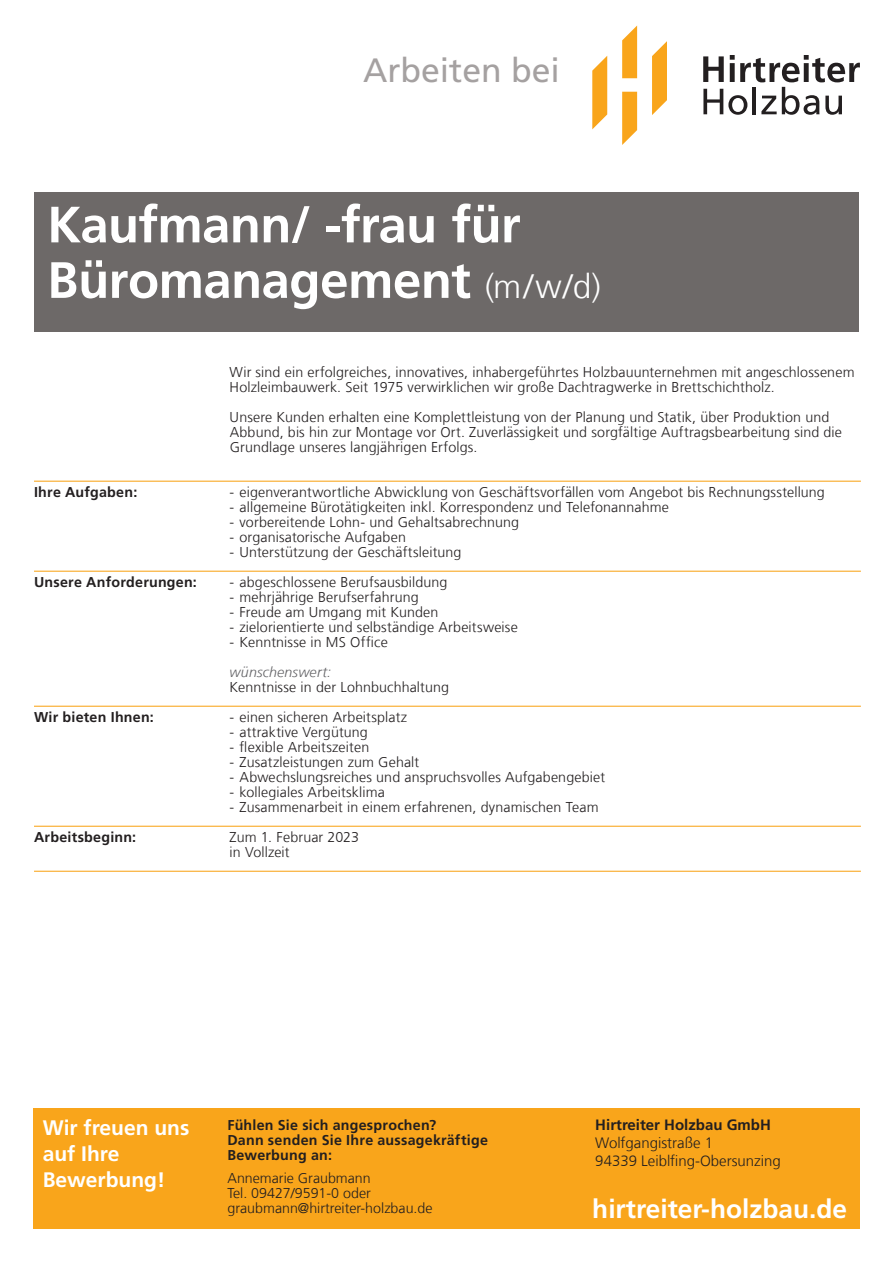
<style>
.page{position:relative;width:893px;height:1263px;background:#fff}
.page>*{position:absolute;margin:0;border:0;box-sizing:border-box;transform-origin:0 0}
.t1{font:700 51px/55.5px "Frutiger LT Com";letter-spacing:-.015em;color:#fff}
.t2{font:33.75px "Frutiger LT Com";color:#a5a1a1}
.t3{font:700 26.25px "Frutiger LT Com";color:#fff}
.t4{font:700 21px/26.2px "Frutiger LT Com";color:#fff}
.t5{font:300 15px/18px "Frutiger LT Com";color:#231f20}
.t6{font:700 15px "Frutiger LT Com";color:#231f20}
.t7{font:300 14.25px/15px "Frutiger LT Com";letter-spacing:.01em;color:#231f20}
.t8{font:700 14.25px/15px "Frutiger LT Com";letter-spacing:.015em;color:#231f20}
.t9{font:italic 300 14.25px "Frutiger LT Com";letter-spacing:.01em;color:#636366}
.s1{font-weight:300;font-size:33.75px}
</style>
<div class="page">
<div style="left:33px;top:1109px;width:827px;height:120px;background:#f9a51b"></div>
<svg style="left:592px;top:56px;width:15px;height:73px"></svg>
<svg style="left:622px;top:92px;width:15px;height:53px"></svg>
<svg style="left:622px;top:26px;width:15px;height:52px"></svg>
<svg style="left:652px;top:41px;width:15px;height:74px"></svg>
<svg style="left:703px;top:55px;width:157px;height:60px"></svg>
<div style="left:34px;top:192px;width:825px;height:140px;background:#6d6968"></div>
<hr style="left:34px;top:481px;width:827px;height:1px;background:#f9a51b">
<hr style="left:34px;top:571px;width:827px;height:1px;background:#f9a51b">
<hr style="left:34px;top:706px;width:827px;height:1px;background:#f9a51b">
<hr style="left:34px;top:826px;width:827px;height:1px;background:#f9a51b">
<hr style="left:34px;top:871px;width:827px;height:1px;background:#f9a51b">
<h2 class="t2" style="left:363px;top:50px;width:198px">Arbeiten bei</h2>
<h1 class="t1" style="left:47px;top:197px;width:555px">Kaufmann/ -frau für<br>Büromanagement <span class="s1">(m/w/d)</span></h1>
<h1 class="t1" style="left:47px;top:197px;width:289px">Zimmerer/in</h1>
<p class="t7" style="left:230px;top:364px;width:626px">Wir sind ein erfolgreiches, innovatives, inhabergeführtes Holzbauunternehmen mit angeschlossenem<br>Holzleimbauwerk. Seit 1975 verwirklichen wir große Dachtragwerke in Brettschichtholz.</p>
<p class="t7" style="left:230px;top:409px;width:614px">Unsere Kunden erhalten eine Komplettleistung von der Planung und Statik, über Produktion und<br>Abbund, bis hin zur Montage vor Ort. Zuverlässigkeit und sorgfältige Auftragsbearbeitung sind die<br>Grundlage unseres langjährigen Erfolgs.</p>
<p class="t8" style="left:34px;top:484px;width:105px">Ihre Aufgaben:</p>
<p class="t7" style="left:230px;top:484px;width:597px">- eigenverantwortliche Abwicklung von Geschäftsvorfällen vom Angebot bis Rechnungsstellung</p>
<p class="t7" style="left:230px;top:499px;width:441px">- allgemeine Bürotätigkeiten inkl. Korrespondenz und Telefonannahme</p>
<p class="t7" style="left:230px;top:514px;width:291px">- vorbereitende Lohn- und Gehaltsabrechnung</p>
<p class="t7" style="left:230px;top:529px;width:178px">- organisatorische Aufgaben</p>
<p class="t7" style="left:230px;top:544px;width:233px">- Unterstützung der Geschäftsleitung</p>
<p class="t8" style="left:34px;top:574px;width:164px">Unsere Anforderungen:</p>
<p class="t7" style="left:230px;top:574px;width:219px">- abgeschlossene Berufsausbildung</p>
<p class="t7" style="left:230px;top:589px;width:191px">- mehrjährige Berufserfahrung</p>
<p class="t7" style="left:230px;top:604px;width:210px">- Freude am Umgang mit Kunden</p>
<p class="t7" style="left:230px;top:619px;width:290px">- zielorientierte und selbständige Arbeitsweise</p>
<p class="t7" style="left:230px;top:634px;width:160px">- Kenntnisse in MS Office</p>
<p class="t9" style="left:230px;top:663px;width:103px">wünschenswert:</p>
<p class="t7" style="left:230px;top:679px;width:221px">Kenntnisse in der Lohnbuchhaltung</p>
<p class="t8" style="left:34px;top:709px;width:121px">Wir bieten Ihnen:</p>
<p class="t7" style="left:230px;top:709px;width:179px">- einen sicheren Arbeitsplatz</p>
<p class="t7" style="left:230px;top:724px;width:140px">- attraktive Vergütung</p>
<p class="t7" style="left:230px;top:739px;width:141px">- flexible Arbeitszeiten</p>
<p class="t7" style="left:230px;top:754px;width:191px">- Zusatzleistungen zum Gehalt</p>
<p class="t7" style="left:230px;top:769px;width:377px">- Abwechslungsreiches und anspruchsvolles Aufgabengebiet</p>
<p class="t7" style="left:230px;top:784px;width:157px">- kollegiales Arbeitsklima</p>
<p class="t7" style="left:230px;top:799px;width:370px">- Zusammenarbeit in einem erfahrenen, dynamischen Team</p>
<p class="t8" style="left:34px;top:829px;width:104px">Arbeitsbeginn:</p>
<p class="t7" style="left:230px;top:829px;width:131px">Zum 1. Februar 2023 in Vollzeit</p>
<h3 class="t4" style="left:43px;top:1115px;width:148px">Wir freuen uns auf Ihre<br>Bewerbung!</h3>
<p class="t8" style="left:227px;top:1117px;width:262px">Fühlen Sie sich angesprochen?<br>Dann senden Sie Ihre aussagekräftige<br>Bewerbung an:</p>
<p class="t7" style="left:227px;top:1171px;width:207px">Annemarie Graubmann<br>Tel. 09427/9591-0 oder graubmann@hirtreiter-holzbau.de</p>
<p class="t6" style="left:595px;top:1116px;width:177px">Hirtreiter Holzbau GmbH</p>
<p class="t5" style="left:595px;top:1134px;width:187px">Wolfgangistraße 1<br>94339 Leiblfing-Obersunzing</p>
<h3 class="t3" style="left:592px;top:1194px;width:256px">hirtreiter-holzbau.de</h3>
</div>
